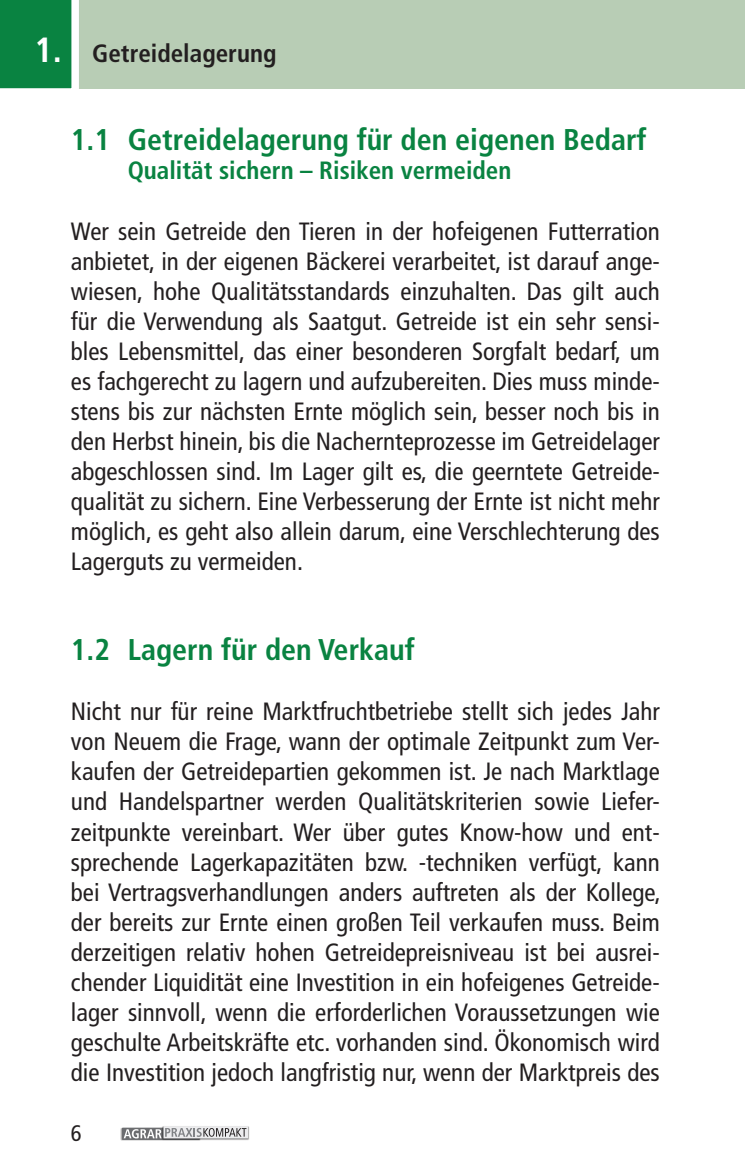
<style>
.page{position:relative;width:745px;height:1170px;background:#fff}
.page>*{position:absolute;margin:0;border:0;box-sizing:border-box;transform-origin:0 0}
.t1{font:700 condensed 30px "Frutiger LT";color:#098341}
.t2{font:condensed 25px/30px "Frutiger LT Std";color:#231f20;text-align:justify}
.t3{font:700 condensed 25px "Frutiger LT";color:#098341}
.t4{font:700 condensed 25px "Frutiger LT Std";color:#231f20}
.t5{font:condensed 22.5px "Frutiger LT Std";color:#231f20}
.s1{font-size:35px;color:#fff}
</style>
<div class="page">
<div style="left:0;top:0;width:744px;height:88px;background:#b8cdb5"></div>
<svg style="left:0;top:0;width:83px;height:89px;background:#299259"></svg>
<img style="left:121px;top:1128px;width:40px;height:12px">
<div style="left:122px;top:1127px;width:78px;height:12px;background:#6c6d70"></div>
<img style="left:161px;top:1126px;width:88px;height:14px">
<div style="left:163px;top:1125px;width:85px;height:13px;background:#e7e7e8"></div>
<svg style="left:124px;top:1127px;width:122px;height:11px"></svg>
<p class="t4" style="left:35px;top:39px;width:243px"><span class="s1">1.</span> Getreidelagerung</p>
<p class="t1" style="left:71px;top:122px;width:576px">1.1 Getreidelagerung für den eigenen Bedarf</p>
<p class="t3" style="left:128px;top:155px;width:385px">Qualität sichern – Risiken vermeiden</p>
<p class="t2" style="left:71px;top:217px;width:590px">Wer sein Getreide den Tieren in der hofeigenen Futterration anbietet, in der eigenen Bäckerei verarbeitet, ist darauf ange&shy;wiesen, hohe Qualitätsstandards einzuhalten. Das gilt auch für die Verwendung als Saatgut. Getreide ist ein sehr sensi&shy;bles Lebensmittel, das einer besonderen Sorgfalt bedarf, um es fachgerecht zu lagern und aufzubereiten. Dies muss minde&shy;stens bis zur nächsten Ernte möglich sein, besser noch bis in den Herbst hinein, bis die Nachernteprozesse im Getreidelager abgeschlossen sind. Im Lager gilt es, die geerntete Getreide&shy;qualität zu sichern. Eine Verbesserung der Ernte ist nicht mehr möglich, es geht also allein darum, eine Verschlechterung des Lagerguts zu vermeiden.</p>
<p class="t1" style="left:71px;top:632px;width:345px">1.2 Lagern für den Verkauf</p>
<p class="t2" style="left:71px;top:697px;width:591px">Nicht nur für reine Marktfruchtbetriebe stellt sich jedes Jahr von Neuem die Frage, wann der optimale Zeitpunkt zum Ver&shy;kaufen der Getreidepartien gekommen ist. Je nach Marktlage und Handelspartner werden Qualitätskriterien sowie Liefer&shy;zeitpunkte vereinbart. Wer über gutes Know-how und ent&shy;sprechende Lagerkapazitäten bzw. -techniken verfügt, kann bei Vertragsverhandlungen anders auftreten als der Kollege, der bereits zur Ernte einen großen Teil verkaufen muss. Beim derzeitigen relativ hohen Getreidepreisniveau ist bei ausrei&shy;chender Liquidität eine Investition in ein hofeigenes Getreide&shy;lager sinnvoll, wenn die erforderlichen Voraussetzungen wie geschulte Arbeitskräfte etc. vorhanden sind. Ökonomisch wird die Investition jedoch langfristig nur, wenn der Marktpreis des</p>
<p class="t5" style="left:71px;top:1119px;width:12px">6</p>
</div>
